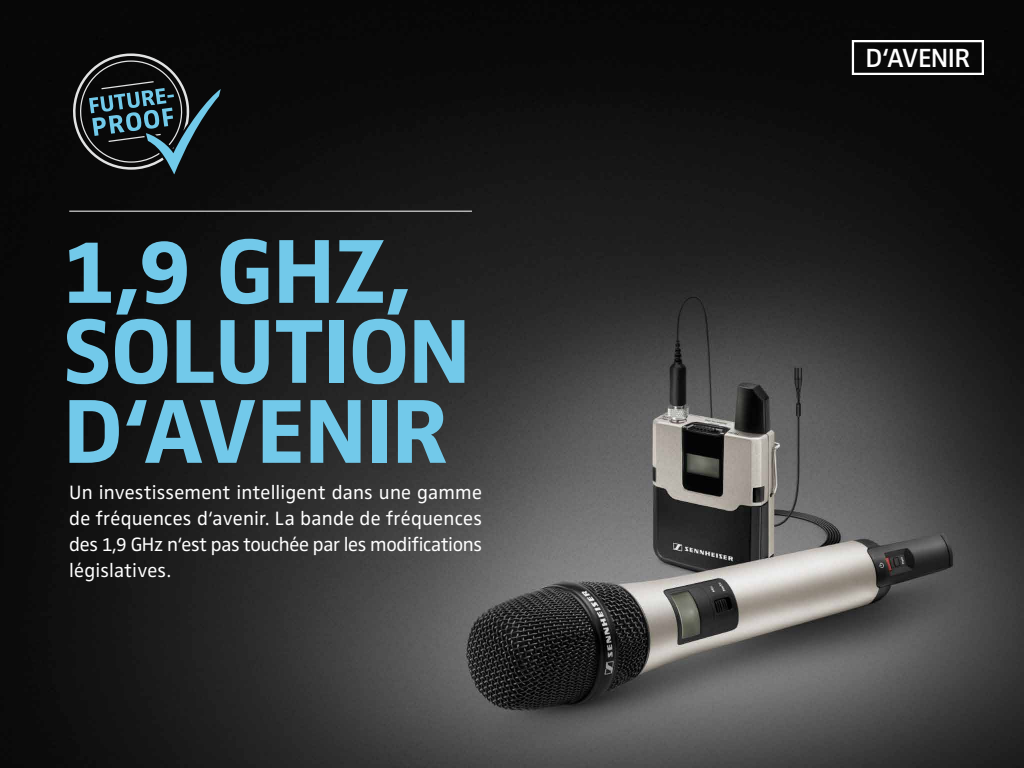
<style>
.page{position:relative;width:1024px;height:768px;background:#fff}
.page>*{position:absolute;margin:0;border:0;box-sizing:border-box;transform-origin:0 0}
.t1{font:700 94px/80px "Sennheiser";letter-spacing:-.005em;color:#72c9ea}
.t2{font:600 27.2px "Sennheiser";letter-spacing:-.025em;color:#fff}
.t3{font:20px/26px "Sennheiser";letter-spacing:-.015em;color:#fff;text-align:justify}
</style>
<div class="page">
<img style="left:0;top:0;width:1024px;height:768px">
<svg style="left:69px;top:53px;width:152px;height:121px;background:#253034"></svg>
<hr style="left:69px;top:211px;width:403px;height:1px;background:#fff">
<div style="left:852px;top:40px;width:132px;height:35px;border:2px solid #fff"></div>
<h1 class="t1" style="left:63px;top:231px;width:410px">1,9 GHZ,<br>SOLUTION<br>D‘AVENIR</h1>
<p class="t3" style="left:69px;top:479px;width:414px">Un investissement intelligent dans une gamme de fréquences d‘avenir. La bande de fréquences des 1,9 GHz n‘est pas touchée par les modifications législatives.</p>
<h2 class="t2" style="left:865px;top:42px;width:106px">D‘AVENIR</h2>
</div>
